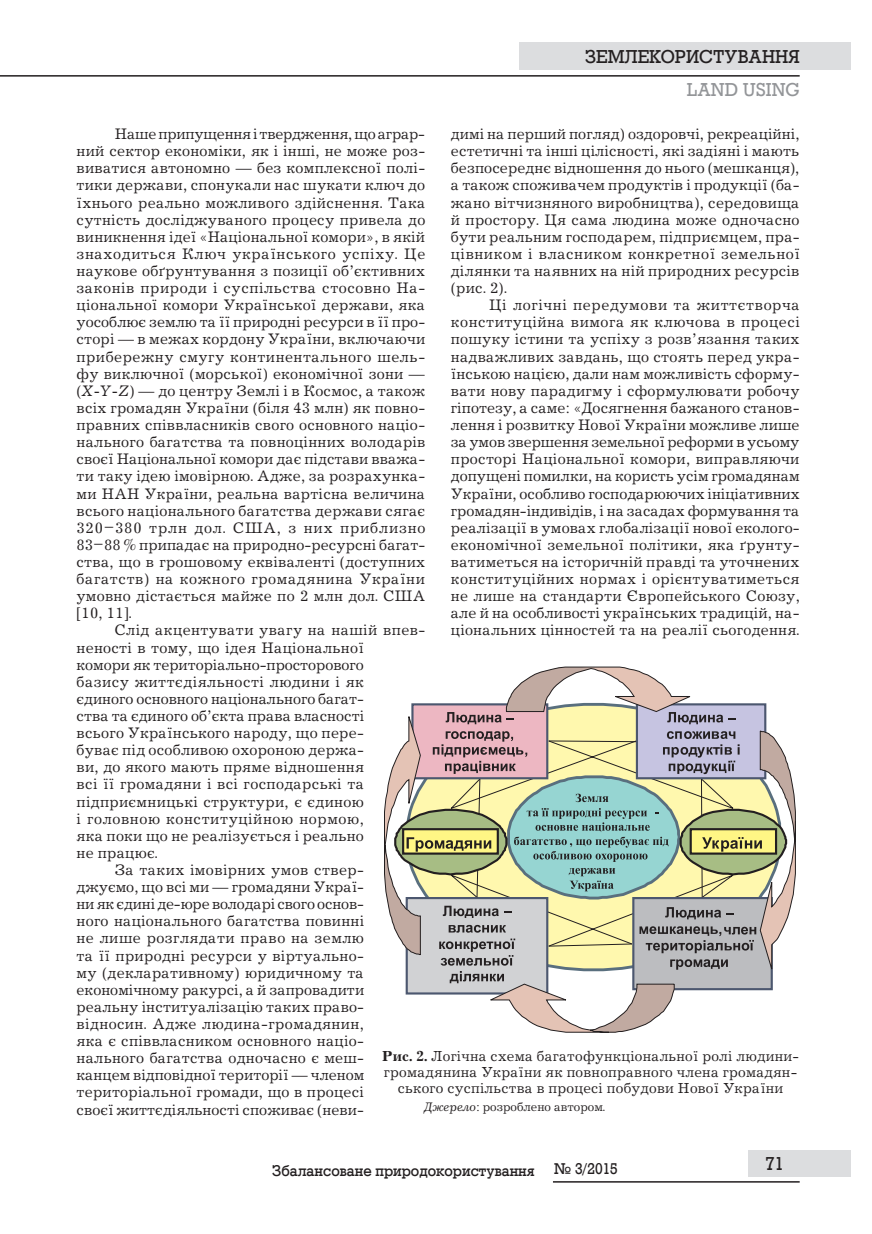
<style>
.page{position:relative;width:872px;height:1234px;background:#fff}
.page>*{position:absolute;margin:0;border:0;box-sizing:border-box;transform-origin:0 0}
.t1{font:18px "DIA Rodeo";color:#231f20}
.t2{font:18px "DIA Rodeo";color:#939598}
.t3{font:15.75px/17.1px "Journal C";letter-spacing:.015em;color:#231f20;text-align:justify}
.t4{font:15.75px "Journal C";letter-spacing:-.01em;color:#231f20}
.t5{font:15.75px "Journal C";letter-spacing:.035em;color:#231f20}
.t6{font:15px/15.9px "Journal C";letter-spacing:.015em;color:#231f20;text-align:center}
.t7{font:15px "DIA Rodeo";color:#231f20}
.t8{font:12.75px "Journal C";color:#231f20}
.s1{font-style:italic}
.s2{font-weight:700}
</style>
<div class="page">
<hr style="left:0;top:75px;width:799px;height:2px;background:#231f20">
<div style="left:748px;top:1149px;width:102px;height:27px;background:#dcdddf"></div>
<hr style="left:553px;top:1180px;width:246px;height:2px;background:#231f20">
<div style="left:519px;top:43px;width:331px;height:27px;background:#dcdddf"></div>
<svg style="left:384px;top:666px;width:412px;height:366px"></svg>
<p class="t1" style="left:585px;top:46px;width:216px">ЗЕМЛЕКОРИСТУВАННЯ</p>
<p class="t2" style="left:687px;top:79px;width:114px">LAND USING</p>
<p class="t3" style="left:451px;top:126px;width:350px">димі на перший погляд) оздоровчі, рекреаційні, естетичні та інші цілісності, які задіяні і мають безпосереднє відношення до нього (мешканця), а також споживачем продуктів і продукції (ба&shy;жано вітчизняного виробництва), середовища й простору. Ця сама людина може одночасно бути реальним господарем, підприємцем, пра&shy;цівником і власником конкретної земельної ділянки та наявних на ній природних ресурсів (рис. 2).</p>
<p class="t3" style="left:451px;top:297px;width:350px;text-indent:38px">Ці логічні передумови та життєтворча конституційна вимога як ключова в процесі пошуку істини та успіху з розв’язання таких надважливих завдань, що стоять перед укра&shy;їнською нацією, дали нам можливість сформу&shy;вати нову парадигму і сформулювати робочу гіпотезу, а саме: «Досягнення бажаного станов&shy;лення і розвитку Нової України можливе лише за умов звершення земельної реформи в усьому просторі Національної комори, виправляючи допущені помилки, на користь усім громадянам України, особливо господарюючих ініціативних громадян-індивідів, і на засадах формування та реалізації в умовах глобалізації нової еколого&shy;економічної земельної політики, яка ґрунту&shy;ватиметься на історичній правді та уточнених конституційних нормах і орієнтуватиметься не лише на стандарти Європейського Союзу, але й на особливості українських традицій, на&shy;ціональних цінностей та на реалії сьогодення.</p>
<p class="t3" style="left:77px;top:126px;width:350px;text-indent:38px">Наше припущення і твердження, що аграр&shy;ний сектор економіки, як і інші, не може роз&shy;виватися автономно — без комплексної полі&shy;тики держави, спонукали нас шукати ключ до їхнього реально можливого здійснення. Така сутність досліджуваного процесу привела до виникнення ідеї «Національної комори», в якій знаходиться Ключ українського успіху. Це наукове обґрунтування з позиції об’єктивних законів природи і суспільства стосовно На&shy;ціональної комори Української держави, яка уособлює землю та її природні ресурси в її про&shy;сторі — в межах кордону України, включаючи прибережну смугу континентального шель&shy;фу виключної (морської) економічної зони — (<span class="s1">X-Y-Z</span>) — до центру Землі і в Космос, а також всіх громадян України (біля 43 млн) як повно&shy;правних співвласників свого основного націо&shy;нального багатства та повноцінних володарів своєї Національної комори дає підстави вважа&shy;ти таку ідею імовірною. Адже, за розрахунка&shy;ми НАН України, реальна вартісна величина всього національного багатства держави сягає 320–380 трлн дол. США, з них приблизно 83–88 % припадає на природно-ресурсні багат&shy;ства, що в грошовому еквіваленті (доступних багатств) на кожного громадянина України умовно дістається майже по 2 млн дол. США [10, 11].</p>
<p class="t3" style="left:115px;top:622px;width:312px">Слід акцентувати увагу на нашій впев-</p>
<p class="t3" style="left:77px;top:639px;width:289px">неності в тому, що ідея Національної</p>
<p class="t3" style="left:77px;top:656px;width:289px">комори як територіально-просторового</p>
<p class="t3" style="left:77px;top:673px;width:289px">базису життєдіяльності людини і як</p>
<p class="t3" style="left:77px;top:690px;width:289px">єдиного основного національного багат-</p>
<p class="t3" style="left:77px;top:707px;width:289px">ства та єдиного об’єкта права власності</p>
<p class="t3" style="left:77px;top:724px;width:289px">всього Українського народу, що пере-</p>
<p class="t3" style="left:77px;top:742px;width:289px">буває під особливою охороною держа-</p>
<p class="t3" style="left:77px;top:759px;width:289px">ви, до якого мають пряме відношення</p>
<p class="t3" style="left:77px;top:776px;width:289px">всі її громадяни і всі господарські та</p>
<p class="t3" style="left:77px;top:793px;width:289px">підприємницькі структури, є єдиною</p>
<p class="t5" style="left:77px;top:810px;width:289px">і головною конституційною нормою,</p>
<p class="t3" style="left:77px;top:827px;width:289px">яка поки що не реалізується і реально</p>
<p class="t3" style="left:77px;top:844px;width:83px">не працює.</p>
<p class="t3" style="left:115px;top:861px;width:251px">За таких імовірних умов ствер-</p>
<p class="t3" style="left:77px;top:878px;width:289px">джуємо, що всі ми — громадяни Украї-</p>
<p class="t4" style="left:77px;top:895px;width:289px">ни як єдині де-юре володарі свого основ-</p>
<p class="t3" style="left:77px;top:913px;width:289px">ного національного багатства повинні</p>
<p class="t3" style="left:77px;top:930px;width:289px">не лише розглядати право на землю</p>
<p class="t3" style="left:77px;top:947px;width:289px">та її природні ресурси у віртуально-</p>
<p class="t3" style="left:77px;top:964px;width:289px">му (декларативному) юридичному та</p>
<p class="t3" style="left:77px;top:981px;width:289px">економічному ракурсі, а й запровадити</p>
<p class="t3" style="left:77px;top:998px;width:289px">реальну інституалізацію таких право-</p>
<p class="t3" style="left:77px;top:1015px;width:289px">відносин. Адже людина-громадянин,</p>
<p class="t3" style="left:77px;top:1032px;width:289px">яка є співвласником основного націо-</p>
<p class="t3" style="left:77px;top:1049px;width:289px">нального багатства одночасно є меш-</p>
<p class="t3" style="left:77px;top:1066px;width:289px">канцем відповідної території — членом</p>
<p class="t3" style="left:77px;top:1084px;width:289px">територіальної громади, що в процесі</p>
<p class="t3" style="left:77px;top:1101px;width:289px">своєї життєдіяльності споживає (неви-</p>
<p class="t6" style="left:382px;top:1048px;width:418px"><span class="s2">Рис. 2.</span> Логічна схема багатофункціональної ролі людини&shy;громадянина України як повноправного члена громадян&shy;ського суспільства в процесі побудови Нової України</p>
<p class="t8" style="left:423px;top:1099px;width:183px"><span class="s1">Джерело</span>: розроблено автором.</p>
<p class="t7" style="left:272px;top:1161px;width:264px">Збалансоване природокористування</p>
<p class="t7" style="left:554px;top:1160px;width:65px">№ 3/2015</p>
<p class="t1" style="left:765px;top:1153px;width:20px">71</p>
</div>
